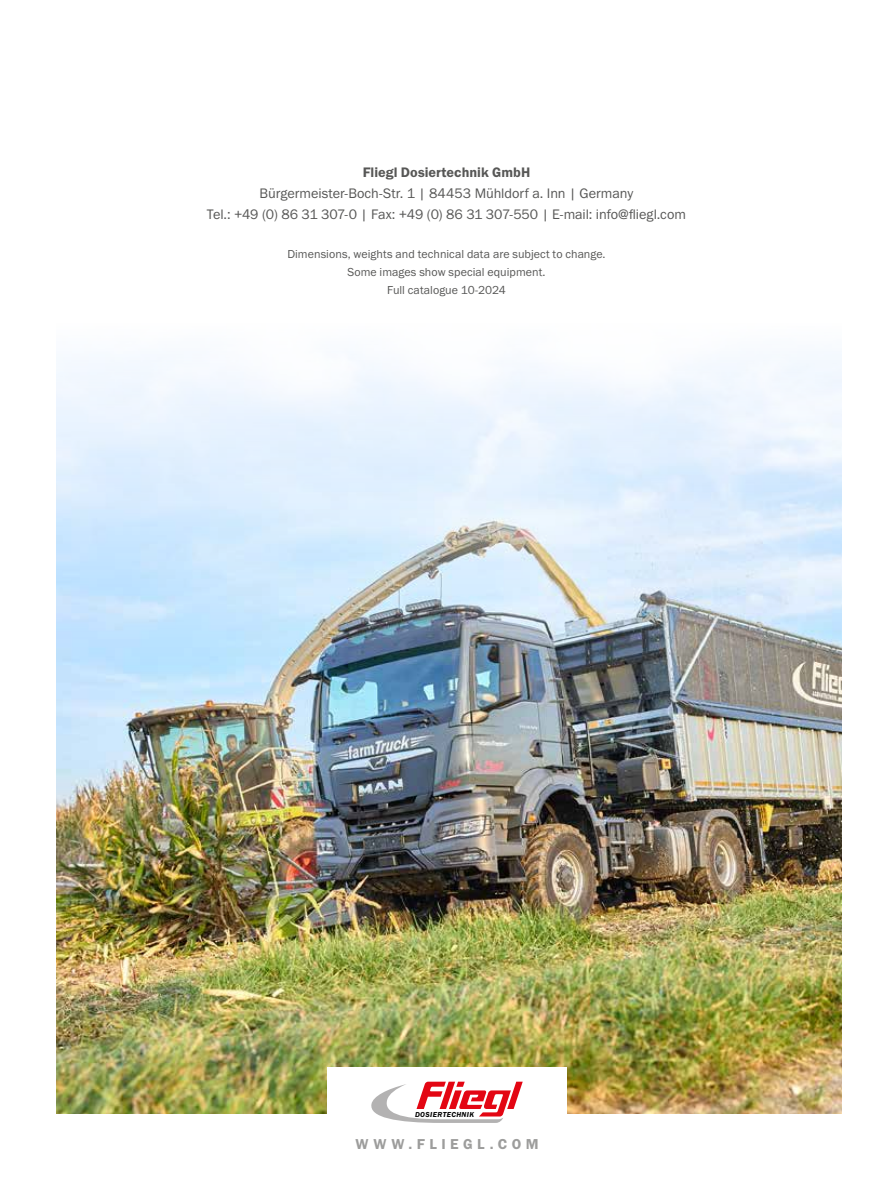
<style>
.page{position:relative;width:893px;height:1191px;background:#fff}
.page>*{position:absolute;margin:0;border:0;box-sizing:border-box;transform-origin:0 0}
.t1{font:14.85px "Franklin Gothic URW Dem";letter-spacing:.3em;color:#9d9d9c}
.t2{font:14.25px/21px "Franklin Gothic URW Boo";letter-spacing:-.005em;color:#575756;text-align:center}
.t3{font:14.25px "Franklin Gothic URW Dem";color:#575756}
.t4{font:12px/18px "Franklin Gothic URW Boo";letter-spacing:.005em;color:#575756;text-align:center}
.t5{font:7.5px "Franklin Gothic URW Dem Ita";letter-spacing:.05em;color:#000}
</style>
<div class="page">
<img style="left:56px;top:354px;width:785px;height:759px">
<div style="left:328px;top:1067px;width:239px;height:92px;background:#fff"></div>
<svg style="left:371px;top:1081px;width:152px;height:42px"></svg>
<p class="t3" style="left:363px;top:164px;width:169px">Fliegl Dosiertechnik GmbH</p>
<p class="t2" style="left:207px;top:183px;width:480px">Bürgermeister-Boch-Str. 1 | 84453 Mühldorf a. Inn | Germany<br>Tel.: +49 (0) 86 31 307-0 | Fax: +49 (0) 86 31 307-550 | E-mail: info@fliegl.com</p>
<p class="t4" style="left:287px;top:245px;width:320px">Dimensions, weights and technical data are subject to change.<br>Some images show special equipment.<br>Full catalogue 10-2024</p>
<p class="t5" style="left:415px;top:1109px;width:61px">DOSIERTECHNIK</p>
<p class="t1" style="left:356px;top:1135px;width:184px">WWW.FLIEGL.COM</p>
</div>
